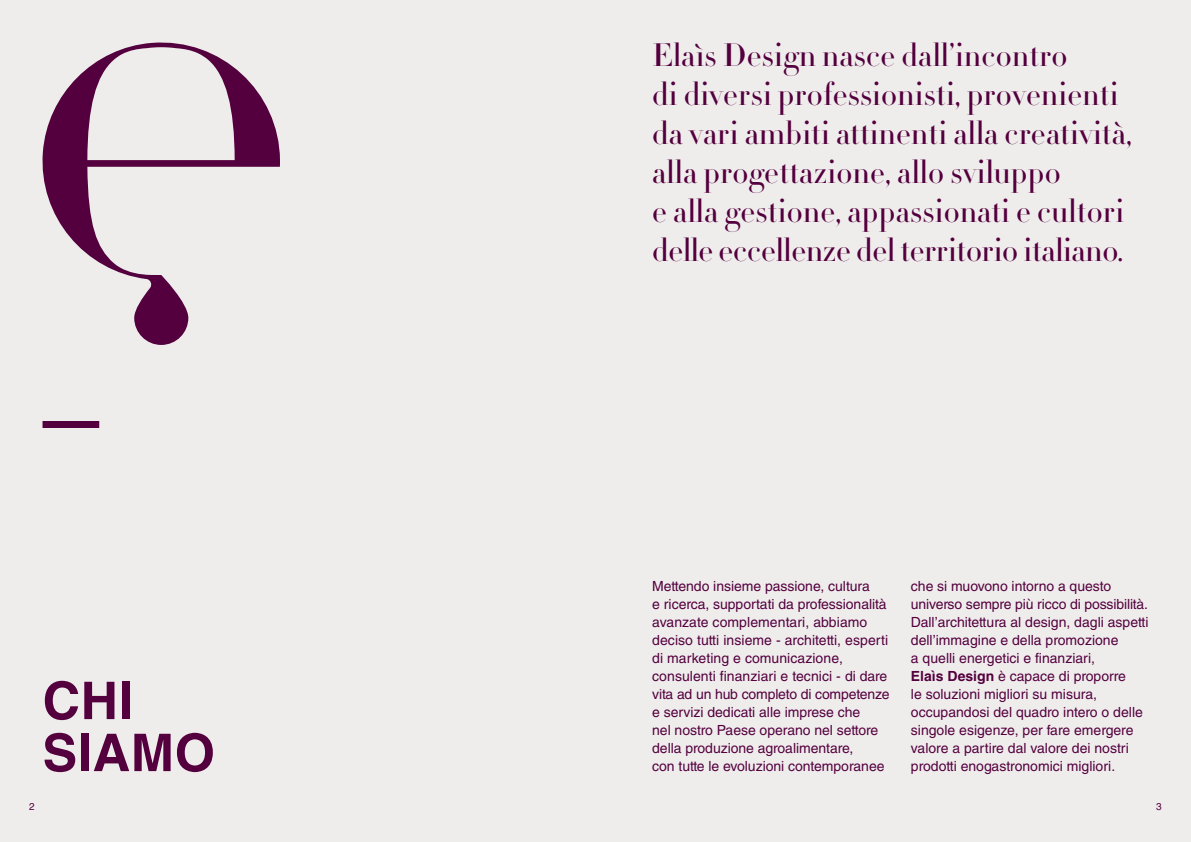
<style>
.page{position:relative;width:1191px;height:842px;background:#efedec}
.page>*{position:absolute;margin:0;border:0;box-sizing:border-box;transform-origin:0 0}
.t1{font:700 52px/52px "Helvetica LT Std";letter-spacing:.01em;color:#54003e}
.t2{font:32px/39px "Didot HTF M42 Medium";letter-spacing:.01em;color:#54003e}
.t3{font:14px/18px "Helvetica LT Std";color:#54003e}
.t4{font:10px "Helvetica LT Std";color:#54003e}
.s1{font-weight:700}
</style>
<div class="page">
<div style="left:43px;top:421px;width:56px;height:7px;background:#54003e"></div>
<svg style="left:42px;top:42px;width:238px;height:303px"></svg>
<p class="t1" style="left:43px;top:674px;width:174px">CHI<br>SIAMO</p>
<p class="t2" style="left:652px;top:37px;width:481px">Elaìs Design nasce dall’incontro<br>di diversi professionisti, provenienti da vari ambiti attinenti alla creatività, alla progettazione, allo sviluppo<br>e alla gestione, appassionati e cultori delle eccellenze del territorio italiano.</p>
<p class="t3" style="left:652px;top:577px;width:239px">Mettendo insieme passione, cultura<br>e ricerca, supportati da professionalità avanzate complementari, abbiamo deciso tutti insieme - architetti, esperti di marketing e comunicazione, consulenti finanziari e tecnici - di dare vita ad un hub completo di competenze e servizi dedicati alle imprese che<br>nel nostro Paese operano nel settore della produzione agroalimentare,<br>con tutte le evoluzioni contemporanee</p>
<p class="t3" style="left:911px;top:577px;width:239px">che si muovono intorno a questo universo sempre più ricco di possibilità.</p>
<p class="t3" style="left:911px;top:613px;width:239px">Dall’architettura al design, dagli aspetti dell’immagine e della promozione<br>a quelli energetici e finanziari,<br><span class="s1">Elaìs Design</span> è capace di proporre<br>le soluzioni migliori su misura, occupandosi del quadro intero o delle singole esigenze, per fare emergere valore a partire dal valore dei nostri prodotti enogastronomici migliori.</p>
<p class="t4" style="left:29px;top:801px;width:7px">2</p>
<p class="t4" style="left:1156px;top:801px;width:7px">3</p>
</div>
